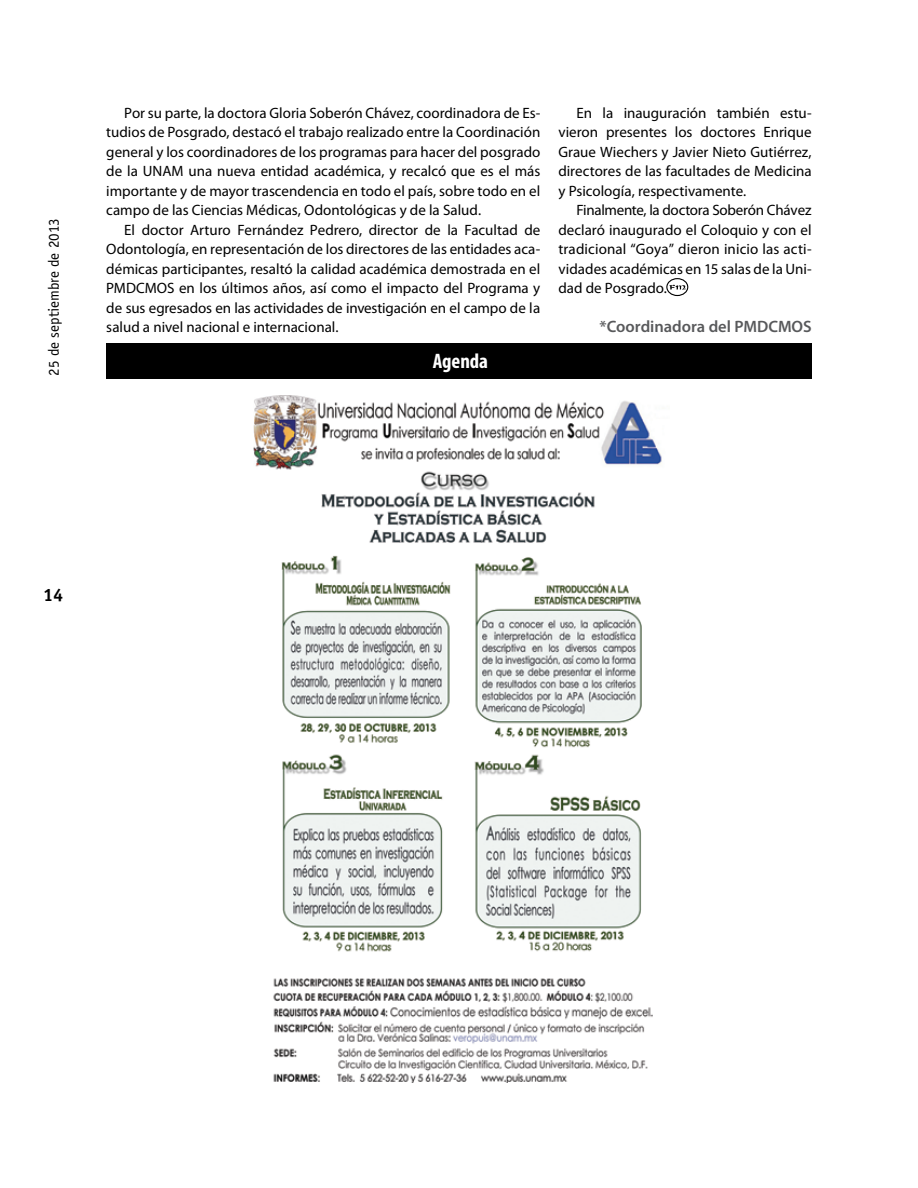
<style>
.page{position:relative;width:918px;height:1188px;background:#fff}
.page>*{position:absolute;margin:0;border:0;box-sizing:border-box;transform-origin:0 0}
.t1{font:700 condensed 21px "Myriad Pro";color:#fff}
.t2{font:700 18px "Officina Sans LT";color:#000}
.t3{font:600 16.5px "Myriad Pro";color:#58595b}
.t4{font:15px/19.5px "Myriad Pro";color:#000;text-align:justify}
.t5{font:15px "Officina Sans LT";color:#000}
</style>
<div class="page">
<div style="left:106px;top:343px;width:706px;height:36px;background:#000"></div>
<img style="left:253px;top:395px;width:409px;height:688px">
<svg style="left:669px;top:285px;width:17px;height:5px"></svg>
<div style="left:666px;top:278px;width:22px;height:18px;border:1px solid #000;border-radius:50%"></div>
<p class="t5" style="left:45px;top:376px;width:159px;rotate:-90deg">25 de septiembre de 2013</p>
<p class="t4" style="left:106px;top:103px;width:436px;text-indent:18px">Por su parte, la doctora Gloria Soberón Chávez, coordinadora de Es&shy;tudios de Posgrado, destacó el trabajo realizado entre la Coordinación general y los coordinadores de los programas para hacer del posgrado de la UNAM una nueva entidad académica, y recalcó que es el más importante y de mayor trascendencia en todo el país, sobre todo en el campo de las Ciencias Médicas, Odontológicas y de la Salud.</p>
<p class="t4" style="left:106px;top:220px;width:436px;text-indent:18px">El doctor Arturo Fernández Pedrero, director de la Facultad de Odontología, en representación de los directores de las entidades aca&shy;démicas participantes, resaltó la calidad académica demostrada en el PMDCMOS en los últimos años, así como el impacto del Programa y de sus egresados en las actividades de investigación en el campo de la salud a nivel nacional e internacional.</p>
<h1 class="t1" style="left:433px;top:348px;width:57px">Agenda</h1>
<p class="t4" style="left:558px;top:103px;width:255px;text-indent:18px">En la inauguración también estu&shy;vieron presentes los doctores Enrique Graue Wiechers y Javier Nieto Gutiérrez, directores de las facultades de Medicina y Psicología, respectivamente.</p>
<p class="t4" style="left:558px;top:200px;width:255px;text-indent:18px">Finalmente, la doctora Soberón Chávez declaró inaugurado el Coloquio y con el tradicional “Goya” dieron inicio las acti&shy;vidades académicas en 15 salas de la Uni&shy;dad de Posgrado.</p>
<p class="t3" style="left:600px;top:316px;width:214px">*Coordinadora del PMDCMOS</p>
<p class="t2" style="left:43px;top:584px;width:22px">14</p>
</div>
